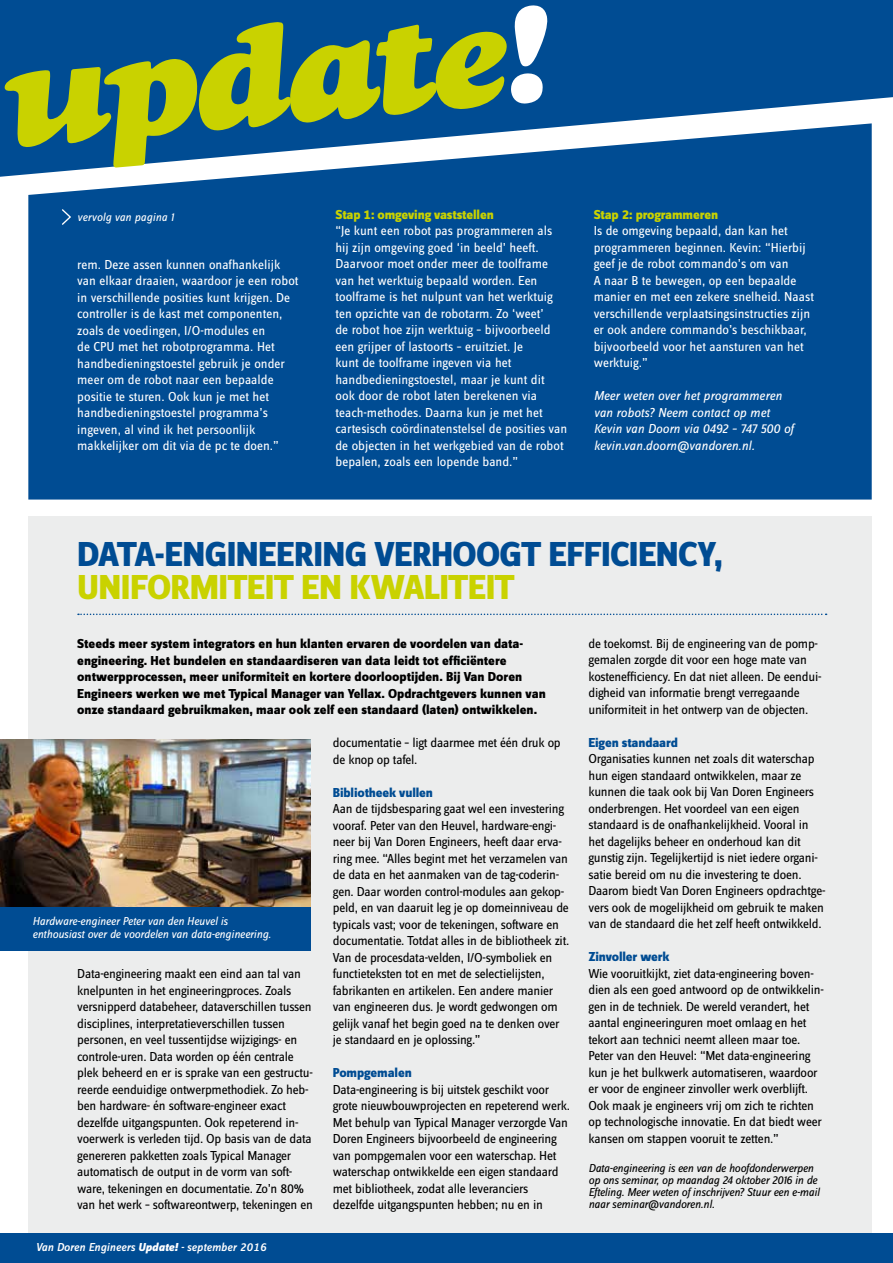
<style>
.page{position:relative;width:893px;height:1263px;background:#fff}
.page>*{position:absolute;margin:0;border:0;box-sizing:border-box;transform-origin:0 0}
.t1{font:italic 140.7px "Goudy Std Heavyface";color:#c9d200}
.t2{font:italic 77.4px "Goudy Std Heavyface";color:#c9d200}
.t3{font:36px "Zine Sans Dis X Bold Roman Tf";letter-spacing:-.02em;color:#004c93}
.t4{font:36px "Zine Sans Dis X Bold Roman Tf";letter-spacing:-.02em;color:#c9d200}
.t5{font:13.5px/16.5px "Zine Sans Dis";letter-spacing:-.02em;color:#000}
.t6{font:13.5px/16.5px "Zine Sans Dis";color:#fff}
.t7{font:13.5px/16.5px "Zine Sans Dis X Bold Roman Tf";color:#000}
.t8{font:italic 13.5px/16.5px "Zine Sans Dis";color:#fff}
.t9{font:13.5px "Zine Sans Dis X Bold Roman Tf";letter-spacing:-.01em;color:#004c93}
.t10{font:13.5px "Zine Sans Dis X Bold Roman Tf";letter-spacing:-.01em;color:#c9d200}
.t11{font:italic 12px/12px "Zine Sans Dis";letter-spacing:-.02em;color:#000}
.t12{font:italic 12px/13.5px "Zine Sans Dis";letter-spacing:-.01em;color:#fff}
.t13{font:12px "Zine Sans Dis Medium Italic Tf";color:#fff}
.s1{color:#fff}
.s2{font-family:"Zine Sans Dis";font-weight:800;font-style:italic}
</style>
<div class="page">
<div style="left:28px;top:516px;width:844px;height:734px;background:#eceded"></div>
<div style="left:28px;top:177px;width:844px;height:323px;background:#004c93"></div>
<svg style="left:0;top:0;width:893px;height:177px;fill:#004c93"></svg>
<div style="left:0;top:1233px;width:893px;height:30px;background:#004c93"></div>
<svg style="left:78px;top:614px;width:749px;height:1px"></svg>
<img style="left:0;top:739px;width:310px;height:168px">
<svg style="left:61px;top:208px;width:11px;height:18px"></svg>
<div style="left:0;top:907px;width:310px;height:43px;background:#004c93"></div>
<h1 class="t1" style="left:-2px;top:11px;width:553px;rotate:-5deg">update<span class="s1">!</span></h1>
<h2 class="t2" style="left:0;top:13px;width:306px;rotate:-5deg">update<span class="s1">!</span></h2>
<p class="t12" style="left:77px;top:210px;width:98px">vervolg van pagina 1</p>
<p class="t6" style="left:77px;top:256px;width:223px">rem. Deze assen kunnen onafhankelijk van elkaar draaien, waardoor je een robot in verschillende posities kunt krijgen. De controller is de kast met componenten, zoals de voedingen, I/O-modules en<br>de CPU met het robotprogramma. Het handbedieningstoestel gebruik je onder meer om de robot naar een bepaalde positie te sturen. Ook kun je met het handbedieningstoestel programma’s ingeven, al vind ik het persoonlijk makkelijker om dit via de pc te doen.”</p>
<p class="t10" style="left:335px;top:207px;width:160px">Stap 1: omgeving vaststellen</p>
<p class="t6" style="left:335px;top:223px;width:233px">“Je kunt een robot pas programmeren als hij zijn omgeving goed ‘in beeld’ heeft.<br>Daarvoor moet onder meer de toolframe van het werktuig bepaald worden. Een toolframe is het nulpunt van het werktuig ten opzichte van de robotarm. Zo ‘weet’<br>de robot hoe zijn werktuig – bijvoorbeeld een grijper of lastoorts – eruitziet. Je<br>kunt de toolframe ingeven via het handbedieningstoestel, maar je kunt dit ook door de robot laten berekenen via teach-methodes. Daarna kun je met het cartesisch coördinatenstelsel de posities van de objecten in het werkgebied van de robot bepalen, zoals een lopende band.”</p>
<p class="t10" style="left:594px;top:207px;width:126px">Stap 2: programmeren</p>
<p class="t6" style="left:594px;top:223px;width:222px">Is de omgeving bepaald, dan kan het programmeren beginnen. Kevin: “Hierbij geef je de robot commando’s om van<br>A naar B te bewegen, op een bepaalde manier en met een zekere snelheid. Naast verschillende verplaatsingsinstructies zijn er ook andere commando’s beschikbaar, bijvoorbeeld voor het aansturen van het werktuig.”</p>
<p class="t8" style="left:594px;top:388px;width:202px">Meer weten over het programmeren van robots? Neem contact op met<br>Kevin van Doorn via 0492 – 747 500 of kevin.van.doorn@vandoren.nl.</p>
<h3 class="t3" style="left:77px;top:535px;width:647px">DATA-ENGINEERING VERHOOGT EFFICIENCY,</h3>
<h3 class="t4" style="left:77px;top:568px;width:439px">UNIFORMITEIT EN KWALITEIT</h3>
<p class="t7" style="left:77px;top:636px;width:470px">Steeds meer system integrators en hun klanten ervaren de voordelen van data&shy;engineering. Het bundelen en standaardiseren van data leidt tot efficiëntere ontwerpprocessen, meer uniformiteit en kortere doorlooptijden. Bij Van Doren Engineers werken we met Typical Manager van Yellax. Opdrachtgevers kunnen van onze standaard gebruikmaken, maar ook zelf een standaard (laten) ontwikkelen.</p>
<p class="t5" style="left:588px;top:636px;width:235px">de toekomst. Bij de engineering van de pomp&shy;gemalen zorgde dit voor een hoge mate van kostenefficiency. En dat niet alleen. De eendui&shy;digheid van informatie brengt verregaande uniformiteit in het ontwerp van de objecten.</p>
<p class="t9" style="left:588px;top:735px;width:91px">Eigen standaard</p>
<p class="t5" style="left:588px;top:751px;width:239px">Organisaties kunnen net zoals dit waterschap hun eigen standaard ontwikkelen, maar ze kunnen die taak ook bij Van Doren Engineers onderbrengen. Het voordeel van een eigen standaard is de onafhankelijkheid. Vooral in het dagelijks beheer en onderhoud kan dit gunstig zijn. Tegelijkertijd is niet iedere organi&shy;satie bereid om nu die investering te doen.<br>Daarom biedt Van Doren Engineers opdrachtge&shy;vers ook de mogelijkheid om gebruik te maken van de standaard die het zelf heeft ontwikkeld.</p>
<p class="t9" style="left:588px;top:950px;width:83px">Zinvoller werk</p>
<p class="t5" style="left:588px;top:966px;width:237px">Wie vooruitkijkt, ziet data-engineering boven&shy;dien als een goed antwoord op de ontwikkelin&shy;gen in de techniek. De wereld verandert, het aantal engineeringuren moet omlaag en het tekort aan technici neemt alleen maar toe.<br>Peter van den Heuvel: “Met data-engineering kun je het bulkwerk automatiseren, waardoor er voor de engineer zinvoller werk overblijft.<br>Ook maak je engineers vrij om zich te richten op technologische innovatie. En dat biedt weer kansen om stappen vooruit te zetten.”</p>
<p class="t11" style="left:588px;top:1162px;width:233px">Data-engineering is een van de hoofdonderwerpen op ons seminar, op maandag 24 oktober 2016 in de Efteling. Meer weten of inschrijven? Stuur een e-mail naar seminar@vandoren.nl.</p>
<p class="t5" style="left:333px;top:735px;width:229px">documentatie – ligt daarmee met één druk op de knop op tafel.</p>
<p class="t9" style="left:333px;top:785px;width:102px">Bibliotheek vullen</p>
<p class="t5" style="left:333px;top:801px;width:238px">Aan de tijdsbesparing gaat wel een investering vooraf. Peter van den Heuvel, hardware-engi&shy;neer bij Van Doren Engineers, heeft daar erva&shy;ring mee. “Alles begint met het verzamelen van de data en het aanmaken van de tag-coderin&shy;gen. Daar worden control-modules aan gekop&shy;peld, en van daaruit leg je op domeinniveau de typicals vast; voor de tekeningen, software en documentatie. Totdat alles in de bibliotheek zit.<br>Van de procesdata-velden, I/O-symboliek en functieteksten tot en met de selectielijsten, fabrikanten en artikelen. Een andere manier van engineeren dus. Je wordt gedwongen om gelijk vanaf het begin goed na te denken over je standaard en je oplossing.”</p>
<p class="t9" style="left:333px;top:1065px;width:81px">Pompgemalen</p>
<p class="t5" style="left:333px;top:1081px;width:239px">Data-engineering is bij uitstek geschikt voor grote nieuwbouwprojecten en repeterend werk.<br>Met behulp van Typical Manager verzorgde Van Doren Engineers bijvoorbeeld de engineering van pompgemalen voor een waterschap. Het waterschap ontwikkelde een eigen standaard met bibliotheek, zodat alle leveranciers dezelfde uitgangspunten hebben; nu en in</p>
<p class="t12" style="left:32px;top:914px;width:240px">Hardware-engineer Peter van den Heuvel is enthousiast over de voordelen van data-engineering.</p>
<p class="t5" style="left:77px;top:966px;width:237px">Data-engineering maakt een eind aan tal van knelpunten in het engineeringproces. Zoals versnipperd databeheer, dataverschillen tussen disciplines, interpretatieverschillen tussen personen, en veel tussentijdse wijzigings- en controle-uren. Data worden op één centrale plek beheerd en er is sprake van een gestructu&shy;reerde eenduidige ontwerpmethodiek. Zo heb&shy;ben hardware- én software-engineer exact dezelfde uitgangspunten. Ook repeterend in&shy;voerwerk is verleden tijd. Op basis van de data genereren pakketten zoals Typical Manager automatisch de output in de vorm van soft&shy;ware, tekeningen en documentatie. Zo’n 80% van het werk – softwareontwerp, tekeningen en</p>
<p class="t13" style="left:36px;top:1241px;width:232px">Van Doren Engineers <span class="s2">Update!</span> - september 2016</p>
</div>
